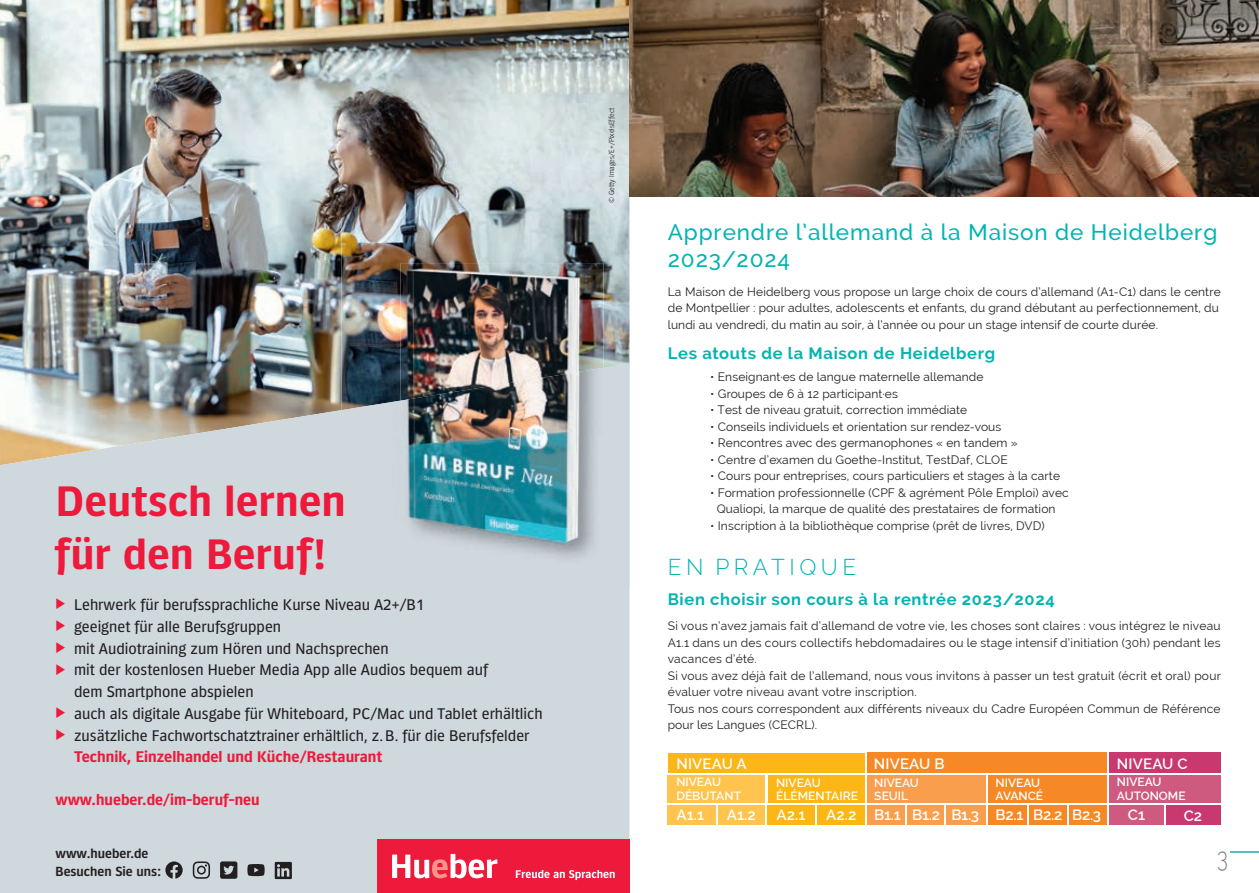
<style>
.page{position:relative;width:1259px;height:893px;background:#fff}
.page>*{position:absolute;margin:0;border:0;box-sizing:border-box;transform-origin:0 0}
.t1{font:700 43.5px/52.5px "Forward Sans";letter-spacing:.01em;color:#ed1a3c}
.t2{font:300 27px "Raleway";color:#7e8083;scale:.75 1}
.t3{font:500 22.5px/27px "Raleway";letter-spacing:.04em;color:#00b5b2}
.t4{font:300 22.5px "Raleway";letter-spacing:.2em;color:#00b5b2}
.t5{font:700 16.5px "Raleway";letter-spacing:.04em;color:#00b5b2}
.t6{font:15.75px "Forward Sans";color:#231f20}
.t7{font:700 15.75px "Forward Sans";color:#ed1a3c}
.t8{font:600 15px "Raleway";letter-spacing:.01em;color:#fff}
.t9{font:600 15px "Raleway";letter-spacing:-.02em;color:#fff}
.t10{font:13.5px/18px "Forward Sans Semi";color:#231f20}
.t11{font:12px/16.5px "Raleway";letter-spacing:.01em;color:#231f20}
.t12{font:600 12px/13.5px "Raleway";color:#fff}
.t13{font:300 7.5px "Forward Sans";color:#231f20}
.s1{color:#ed1a3c}
</style>
<div class="page">
<img style="left:0;top:0;width:629px;height:364px">
<svg style="left:0;top:364px;width:629px;height:529px;background:#cad2d6"></svg>
<img style="left:341px;top:218px;width:288px;height:146px">
<img style="left:341px;top:364px;width:288px;height:222px">
<img style="left:341px;top:486px;width:4px;height:30px">
<img style="left:401px;top:263px;width:202px;height:105px">
<img style="left:401px;top:368px;width:202px;height:197px">
<div style="left:377px;top:839px;width:252px;height:54px;background:#ed1a3c"></div>
<svg style="left:392px;top:854px;width:105px;height:24px"></svg>
<svg style="left:516px;top:870px;width:98px;height:10px"></svg>
<svg style="left:165px;top:861px;width:18px;height:17px"></svg>
<svg style="left:247px;top:864px;width:18px;height:12px"></svg>
<svg style="left:193px;top:861px;width:17px;height:17px"></svg>
<svg style="left:275px;top:862px;width:17px;height:17px"></svg>
<svg style="left:220px;top:861px;width:17px;height:18px"></svg>
<svg style="left:1230px;top:851px;width:29px;height:1px"></svg>
<div style="left:668px;top:774px;width:98px;height:30px;background:#fec44d"></div>
<div style="left:866px;top:774px;width:121px;height:30px;background:#f89e4d"></div>
<div style="left:1108px;top:774px;width:113px;height:30px;background:#ce5b7f"></div>
<div style="left:668px;top:804px;width:49px;height:21px;background:#fec44d"></div>
<div style="left:768px;top:804px;width:50px;height:21px;background:#fcb615"></div>
<div style="left:717px;top:804px;width:48px;height:21px;background:#fec44d"></div>
<div style="left:817px;top:804px;width:49px;height:21px;background:#fcb615"></div>
<div style="left:866px;top:804px;width:121px;height:21px;background:#f89e4d"></div>
<div style="left:1108px;top:804px;width:56px;height:21px;background:#ce5b7f"></div>
<div style="left:1164px;top:804px;width:57px;height:22px;background:#c8396f"></div>
<div style="left:987px;top:804px;width:120px;height:21px;background:#f68926"></div>
<div style="left:767px;top:775px;width:98px;height:29px;background:#fcb615"></div>
<div style="left:987px;top:774px;width:120px;height:30px;background:#f68926"></div>
<div style="left:668px;top:753px;width:197px;height:21px;background:#fcb615"></div>
<div style="left:865px;top:753px;width:243px;height:21px;background:#f68926"></div>
<div style="left:1108px;top:753px;width:113px;height:21px;background:#c8396f"></div>
<hr style="left:663px;top:773px;width:561px;height:2px;background:#fff">
<hr style="left:865px;top:750px;width:1px;height:79px;background:#fff">
<hr style="left:1107px;top:751px;width:2px;height:79px;background:#fff">
<hr style="left:986px;top:774px;width:1px;height:53px;background:#fff">
<hr style="left:765px;top:774px;width:2px;height:53px;background:#fff">
<hr style="left:716px;top:804px;width:2px;height:23px;background:#fff">
<hr style="left:815px;top:803px;width:2px;height:24px;background:#fff">
<hr style="left:905px;top:804px;width:2px;height:23px;background:#fff">
<svg style="left:944px;top:805px;width:1px;height:20px"></svg>
<hr style="left:1027px;top:803px;width:2px;height:24px;background:#fff">
<hr style="left:1067px;top:804px;width:2px;height:23px;background:#fff">
<svg style="left:1164px;top:805px;width:1px;height:20px"></svg>
<hr style="left:666px;top:803px;width:560px;height:2px;background:#fff">
<hr style="left:664px;top:825px;width:561px;height:1px;background:#fff">
<img style="left:629px;top:0;width:630px;height:197px">
<h1 class="t1" style="left:55px;top:475px;width:292px">Deutsch lernen für den Beruf!</h1>
<h3 class="t6" style="left:55px;top:594px;width:370px"><span class="s1">▶</span> Lehrwerk für berufssprachliche Kurse Niveau A2+/B1</h3>
<h3 class="t6" style="left:55px;top:615px;width:227px"><span class="s1">▶</span> geeignet für alle Berufsgruppen</h3>
<h3 class="t6" style="left:55px;top:637px;width:335px"><span class="s1">▶</span> mit Audiotraining zum Hören und Nachsprechen</h3>
<h3 class="t6" style="left:55px;top:659px;width:434px"><span class="s1">▶</span> mit der kostenlosen Hueber Media App alle Audios bequem auf</h3>
<h3 class="t6" style="left:74px;top:681px;width:181px">dem Smartphone abspielen</h3>
<h3 class="t6" style="left:55px;top:702px;width:489px"><span class="s1">▶</span> auch als digitale Ausgabe für Whiteboard, PC/Mac und Tablet erhältlich</h3>
<h3 class="t6" style="left:55px;top:724px;width:475px"><span class="s1">▶</span> zusätzliche Fachwortschatztrainer erhältlich, z. B. für die Berufsfelder</h3>
<h3 class="t7" style="left:74px;top:748px;width:310px">Technik, Einzelhandel und Küche/Restaurant</h3>
<h3 class="t7" style="left:55px;top:791px;width:206px">www.hueber.de/im-beruf-neu</h3>
<p class="t13" style="left:607px;top:203px;width:97px;rotate:-90deg">© Getty Images/E+/PixelsEffect</p>
<h3 class="t3" style="left:668px;top:219px;width:551px">Apprendre l’allemand à la Maison de Heidelberg<br>2023/2024</h3>
<p class="t11" style="left:668px;top:283px;width:554px">La Maison de Heidelberg vous propose un large choix de cours d’allemand (A1-C1) dans le centre de Montpellier : pour adultes, adolescents et enfants, du grand débutant au perfectionnement, du lundi au vendredi, du matin au soir, à l’année ou pour un stage intensif de courte durée.</p>
<h3 class="t5" style="left:668px;top:343px;width:329px">Les atouts de la Maison de Heidelberg</h3>
<p class="t11" style="left:710px;top:369px;width:275px">• Enseignant·es de langue maternelle allemande</p>
<p class="t11" style="left:710px;top:385px;width:189px">• Groupes de 6 à 12 participant·es</p>
<p class="t11" style="left:710px;top:402px;width:258px">• Test de niveau gratuit, correction immédiate</p>
<p class="t11" style="left:710px;top:418px;width:292px">• Conseils individuels et orientation sur rendez-vous</p>
<p class="t11" style="left:710px;top:435px;width:309px">• Rencontres avec des germanophones « en tandem »</p>
<p class="t11" style="left:710px;top:451px;width:299px">• Centre d’examen du Goethe-Institut, TestDaf, CLOE</p>
<p class="t11" style="left:710px;top:468px;width:351px">• Cours pour entreprises, cours particuliers et stages à la carte</p>
<p class="t11" style="left:710px;top:484px;width:360px;text-align:center">• Formation professionnelle (CPF &amp; agrément Pôle Emploi) avec<br>Qualiopi, la marque de qualité des prestataires de formation</p>
<p class="t11" style="left:710px;top:517px;width:336px">• Inscription à la bibliothèque comprise (prêt de livres, DVD)</p>
<h3 class="t4" style="left:668px;top:554px;width:190px">EN PRATIQUE</h3>
<h3 class="t5" style="left:668px;top:589px;width:388px">Bien choisir son cours à la rentrée 2023/2024</h3>
<p class="t11" style="left:668px;top:618px;width:554px">Si vous n’avez jamais fait d’allemand de votre vie, les choses sont claires : vous intégrez le niveau A1.1 dans un des cours collectifs hebdomadaires ou le stage intensif d’initiation (30h) pendant les vacances d’été.<br>Si vous avez déjà fait de l’allemand, nous vous invitons à passer un test gratuit (écrit et oral) pour évaluer votre niveau avant votre inscription.<br>Tous nos cours correspondent aux différents niveaux du Cadre Européen Commun de Référence pour les Langues (CECRL).</p>
<p class="t8" style="left:676px;top:755px;width:72px">NIVEAU A</p>
<p class="t8" style="left:874px;top:755px;width:72px">NIVEAU B</p>
<p class="t8" style="left:1117px;top:755px;width:72px">NIVEAU C</p>
<p class="t12" style="left:676px;top:775px;width:66px">NIVEAU<br>DÉBUTANT</p>
<p class="t12" style="left:874px;top:776px;width:46px">NIVEAU<br>SEUIL</p>
<p class="t12" style="left:1117px;top:775px;width:70px">NIVEAU<br>AUTONOME</p>
<p class="t8" style="left:676px;top:806px;width:29px">A1.1</p>
<p class="t8" style="left:727px;top:806px;width:31px">A1.2</p>
<p class="t8" style="left:776px;top:806px;width:31px">A2.1</p>
<p class="t9" style="left:826px;top:806px;width:277px">A2.2 B1.1 B1.2 B1.3 B2.1 B2.2 B2.3</p>
<p class="t8" style="left:1128px;top:806px;width:19px">C1</p>
<p class="t8" style="left:1183px;top:807px;width:20px">C2</p>
<p class="t12" style="left:776px;top:776px;width:83px">NIVEAU<br>ÉLÉMENTAIRE</p>
<p class="t12" style="left:995px;top:776px;width:49px">NIVEAU<br>AVANCÉ</p>
<p class="t10" style="left:55px;top:845px;width:107px">www.hueber.de<br>Besuchen Sie uns:</p>
<h2 class="t2" style="left:1217px;top:842px;width:16px">3</h2>
</div>
